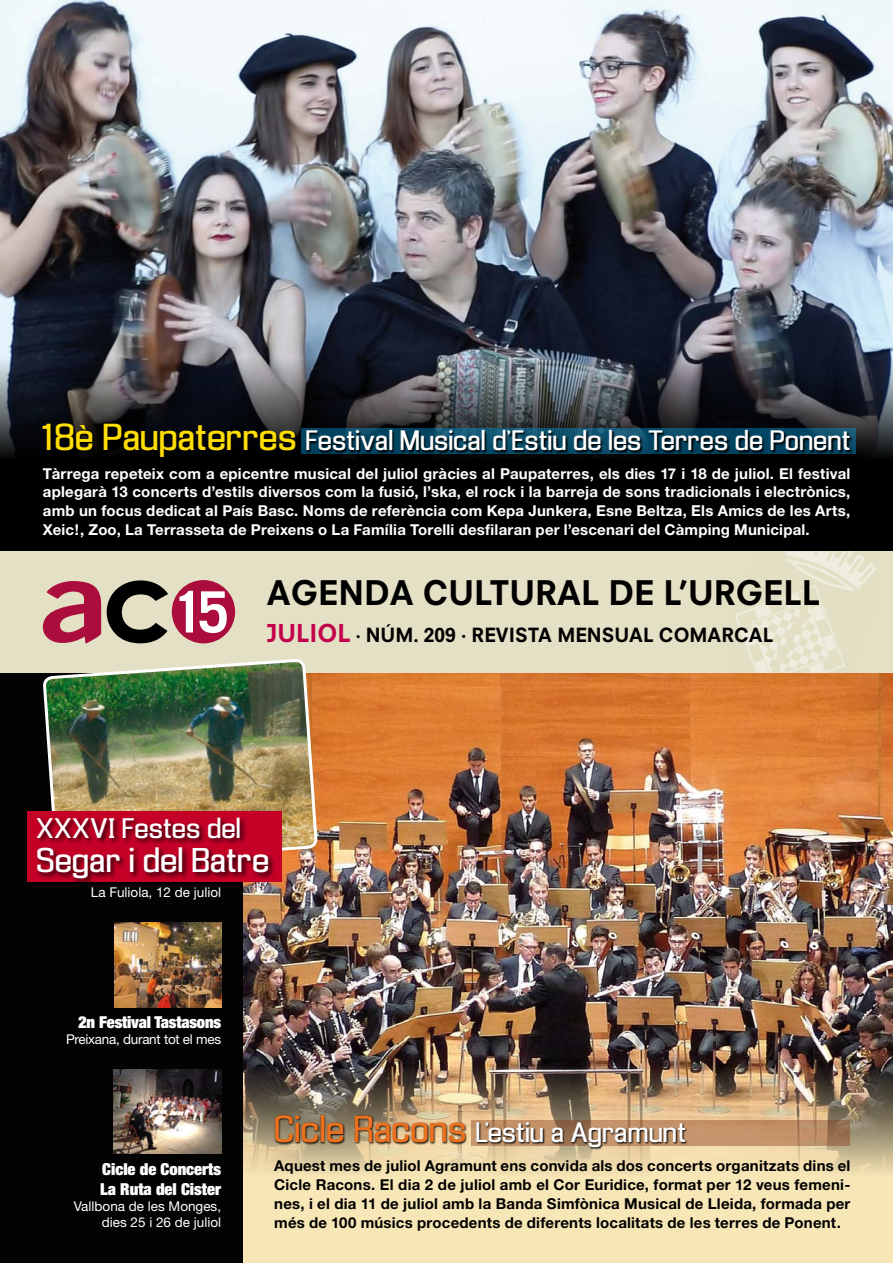
<style>
.page{position:relative;width:893px;height:1263px;background:#fff}
.page>*{position:absolute;margin:0;border:0;box-sizing:border-box;transform-origin:0 0}
.t1{font:700 57px "Trade Gothic";color:#fff}
.t2{font:800 33px "Neuzeit S";color:#000}
.t3{font:31.95px "Enigmatic Unicode";letter-spacing:-.005em;color:#fff}
.t4{font:26.4px "Enigmatic Unicode";color:#fff}
.t5{font:26.25px "Enigmatic";color:#fff}
.t6{font:800 19.05px "Neuzeit S";color:#000}
.t7{font:900 expanded 16.5px/19.8px "Helvetica Neue";color:#fff}
.t8{font:700 15px/18.8px "Helvetica Neue";letter-spacing:.015em;color:#fff;text-align:justify}
.t9{font:700 15px/18.8px "Helvetica Neue";letter-spacing:.015em;color:#000;text-align:justify}
.t10{font:13.5px/16.2px "Helvetica Neue";color:#fff;text-align:right}
.t11{font:13.5px "Helvetica Neue";letter-spacing:-.02em;color:#fff}
.s1{font-size:34.95px;color:#ffde06}
.s2{font-size:24px;color:#c3004a}
.s3{font-size:18px}
.s4{font-size:34.95px;color:#ec711f}
</style>
<div class="page">
<img style="left:242px;top:672px;width:651px;height:393px">
<img style="left:242px;top:1065px;width:651px;height:198px">
<img style="left:0;top:0;width:893px;height:357px">
<svg style="left:0;top:357px;width:893px;height:194px;background:#18191c"></svg>
<svg style="left:687px;top:1120px;width:163px;height:25px;background:#bc8c65"></svg>
<div style="left:0;top:669px;width:242px;height:594px;background:#040303"></div>
<div style="left:0;top:551px;width:893px;height:121px;background:#e4e0c5"></div>
<img style="left:735px;top:551px;width:142px;height:121px">
<div style="left:172px;top:580px;width:63px;height:63px;background:#ab0d3c;border-radius:50%"></div>
<svg style="left:107px;top:580px;width:61px;height:63px"></svg>
<svg style="left:43px;top:581px;width:58px;height:63px"></svg>
<img style="left:114px;top:942px;width:107px;height:65px">
<img style="left:114px;top:1069px;width:107px;height:85px">
<svg style="left:42px;top:423px;width:811px;height:37px;background:#071e29"></svg>
<svg style="left:274px;top:1113px;width:413px;height:37px;background:#977f61"></svg>
<img style="left:44px;top:660px;width:272px;height:282px">
<div style="left:27px;top:811px;width:255px;height:71px;background:#c40027"></div>
<div style="left:36px;top:816px;width:239px;height:70px;background:#000;opacity:.75"></div>
<h3 class="t5" style="left:37px;top:426px;width:816px"><span class="s1">18è Paupaterres</span> Festival Musical d’Estiu de les Terres de Ponent</h3>
<p class="t8" style="left:43px;top:464px;width:809px">Tàrrega repeteix com a epicentre musical del juliol gràcies al Paupaterres, els dies 17 i 18 de juliol. El festival aplegarà 13 concerts d’estils diversos com la fusió, l’ska, el rock i la barreja de sons tradicionals i electrònics, amb un focus dedicat al País Basc. Noms de referència com Kepa Junkera, Esne Beltza, Els Amics de les Arts, Xeic!, Zoo, La Terrasseta de Preixens o La Família Torelli desfilaran per l’escenari del Càmping Municipal.</p>
<h1 class="t1" style="left:172px;top:577px;width:58px">15</h1>
<h2 class="t2" style="left:267px;top:572px;width:555px">AGENDA CULTURAL DE L’URGELL</h2>
<p class="t6" style="left:267px;top:624px;width:508px"><span class="s2">JULIOL</span> <span class="s3">·</span> NÚM. 209 · REVISTA MENSUAL COMARCAL</p>
<h3 class="t4" style="left:36px;top:811px;width:206px">Xxxvi Festes del</h3>
<h3 class="t3" style="left:36px;top:840px;width:235px">Segar i del Batre</h3>
<p class="t10" style="left:91px;top:884px;width:132px">La Fuliola, 12 de juliol</p>
<p class="t7" style="left:78px;top:1012px;width:144px">2n Festival Tastasons</p>
<p class="t11" style="left:66px;top:1031px;width:157px">Preixana, durant tot el mes</p>
<p class="t7" style="left:100px;top:1159px;width:122px">Cicle de Concerts<br>La Ruta del Cister</p>
<p class="t10" style="left:74px;top:1198px;width:149px">Vallbona de les Monges, dies 25 i 26 de juliol</p>
<h3 class="t5" style="left:274px;top:1117px;width:414px"><span class="s4">Cicle Racons</span> L’estiu a Agramunt</h3>
<p class="t9" style="left:274px;top:1156px;width:578px">Aquest mes de juliol Agramunt ens convida als dos concerts organitzats dins el Cicle Racons. El dia 2 de juliol amb el Cor Euridice, format per 12 veus femeni&shy;nes, i el dia 11 de juliol amb la Banda Simfònica Musical de Lleida, formada per més de 100 músics procedents de diferents localitats de les terres de Ponent.</p>
</div>
